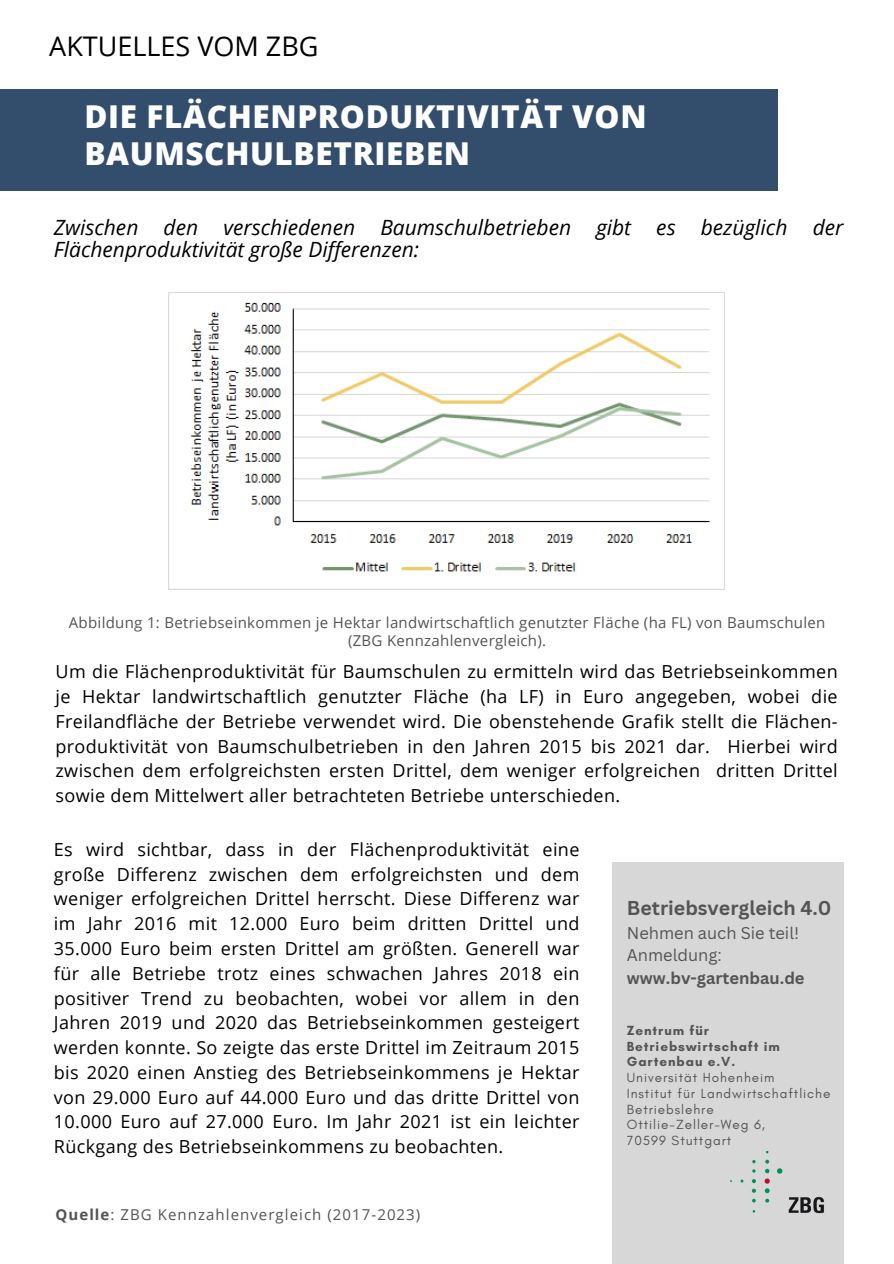
<style>
.page{position:relative;width:894px;height:1264px;background:#fff}
.page>*{position:absolute;margin:0;border:0;box-sizing:border-box;transform-origin:0 0}
.t1{font:800 31.5px/37.2px "Open Sans";letter-spacing:.02em;color:#fff}
.t2{font:27px "Open Sans";color:#000}
.t3{font:italic 21px/22.5px "Open Sans";color:#000}
.t4{font:700 19.5px "Canva Sans";color:#545454}
.t5{font:18px/24.8px "Open Sans";letter-spacing:.02em;color:#000;text-align:justify}
.t6{font:16.5px/22.5px "Canva Sans";color:#545454}
.t7{font:15px/18px "Open Sans";letter-spacing:.02em;color:#545454;text-align:center}
.t8{font:15px "Open Sans";letter-spacing:.07em;color:#545454}
.t9{font:13.5px/15.8px "Glacial Indifference";letter-spacing:.07em;color:#545454}
.t10{font:700 13.5px/15.8px "Glacial Indifference";letter-spacing:.07em;color:#545454}
.s1{font-weight:700}
</style>
<div class="page">
<div style="left:0;top:89px;width:777px;height:102px;background:#334d6c"></div>
<div style="left:612px;top:862px;width:231px;height:401px;background:#d6d7d6"></div>
<img style="left:730px;top:1150px;width:94px;height:64px">
<img style="left:168px;top:293px;width:556px;height:297px">
<p class="t2" style="left:49px;top:28px;width:270px">AKTUELLES VOM ZBG</p>
<h4 class="t1" style="left:84px;top:97px;width:563px">DIE FLÄCHENPRODUKTIVITÄT VON<br>BAUMSCHULBETRIEBEN</h4>
<h5 class="t3" style="left:54px;top:215px;width:790px">Zwischen den verschiedenen Baumschulbetrieben gibt es bezüglich der<br>Flächenproduktivität große Differenzen:</h5>
<h4 class="t7" style="left:69px;top:613px;width:757px">Abbildung 1: Betriebseinkommen je Hektar landwirtschaftlich genutzter Fläche (ha FL) von Baumschulen (ZBG Kennzahlenvergleich).</h4>
<h3 class="t5" style="left:55px;top:659px;width:783px">Um die Flächenproduktivität für Baumschulen zu ermitteln wird das Betriebseinkommen je Hektar landwirtschaftlich genutzter Fläche (ha LF) in Euro angegeben, wobei die Freilandfläche der Betriebe verwendet wird. Die obenstehende Grafik stellt die Flächen&shy;produktivität von Baumschulbetrieben in den Jahren 2015 bis 2021 dar. Hierbei wird zwischen dem erfolgreichsten ersten Drittel, dem weniger erfolgreichen dritten Drittel sowie dem Mittelwert aller betrachteten Betriebe unterschieden.</h3>
<h3 class="t5" style="left:54px;top:836px;width:527px">Es wird sichtbar, dass in der Flächenproduktivität eine große Differenz zwischen dem erfolgreichsten und dem weniger erfolgreichen Drittel herrscht. Diese Differenz war im Jahr 2016 mit 12.000 Euro beim dritten Drittel und 35.000 Euro beim ersten Drittel am größten. Generell war für alle Betriebe trotz eines schwachen Jahres 2018 ein positiver Trend zu beobachten, wobei vor allem in den Jahren 2019 und 2020 das Betriebseinkommen gesteigert werden konnte. So zeigte das erste Drittel im Zeitraum 2015 bis 2020 einen Anstieg des Betriebseinkommens je Hektar von 29.000 Euro auf 44.000 Euro und das dritte Drittel von 10.000 Euro auf 27.000 Euro. Im Jahr 2021 ist ein leichter Rückgang des Betriebseinkommens zu beobachten.</h3>
<h5 class="t8" style="left:55px;top:1203px;width:366px"><span class="s1">Quelle</span>: ZBG Kennzahlenvergleich (2017-2023)</h5>
<p class="t4" style="left:626px;top:894px;width:206px">Betriebsvergleich 4.0</p>
<p class="t6" style="left:626px;top:921px;width:179px">Nehmen auch Sie teil!<br>Anmeldung: <span class="s1">www.bv-gartenbau.de</span></p>
<p class="t10" style="left:626px;top:1022px;width:155px">Zentrum für<br>Betriebswirtschaft im<br>Gartenbau e.V.</p>
<p class="t9" style="left:626px;top:1069px;width:149px">Universität Hohenheim</p>
<p class="t9" style="left:626px;top:1085px;width:205px">Institut für Landwirtschaftliche<br>Betriebslehre</p>
<p class="t9" style="left:626px;top:1116px;width:140px">Ottilie-Zeller-Weg 6,</p>
<p class="t9" style="left:626px;top:1132px;width:106px">70599 Stuttgart</p>
</div>
